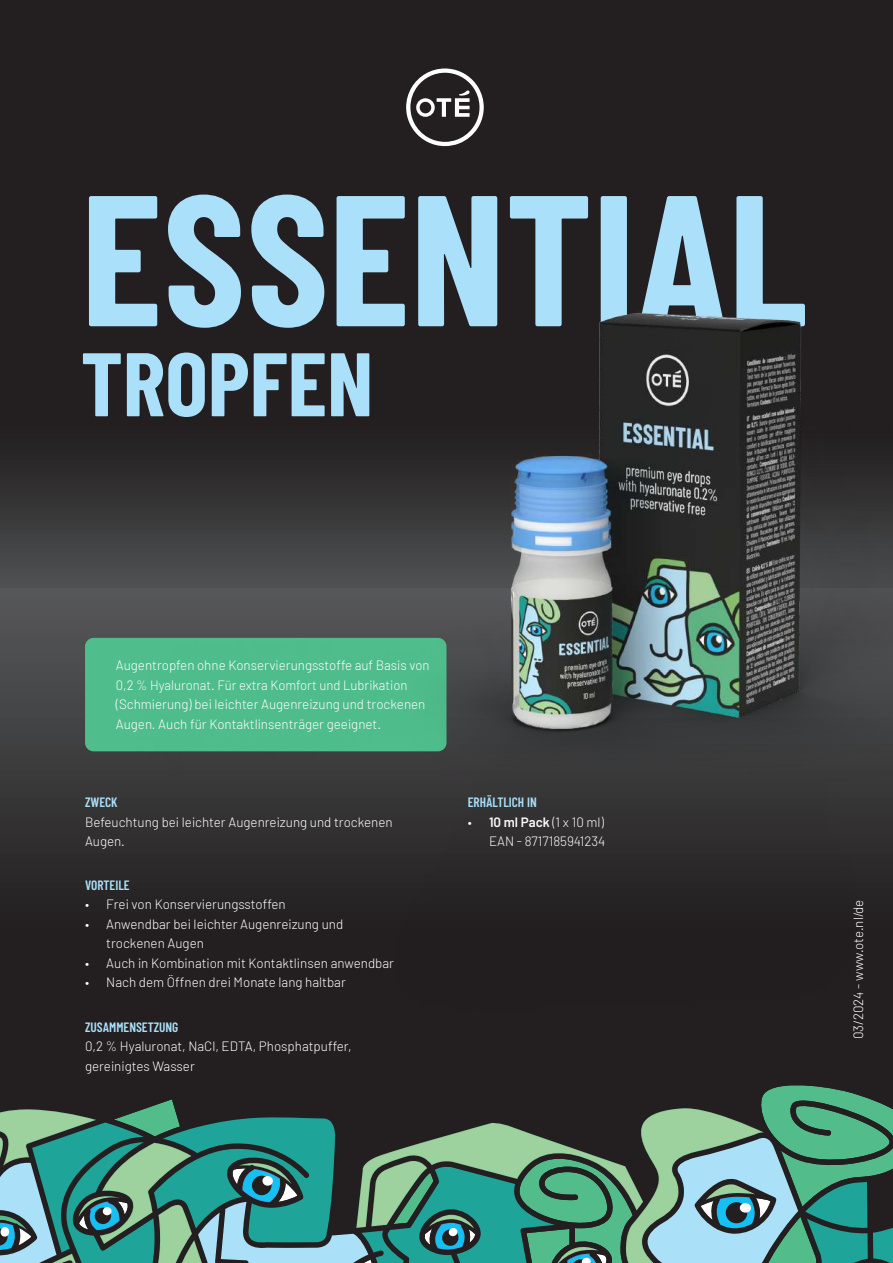
<style>
.page{position:relative;width:893px;height:1263px;background:#231f20}
.page>*{position:absolute;margin:0;border:0;box-sizing:border-box;transform-origin:0 0}
.t1{font:700 186px "Barlow Condensed";color:#aae0f9}
.t2{font:700 90px "Barlow Condensed";color:#aae0f9}
.t3{font:300 13.5px/19.5px "Barlow";color:#fff}
.t4{font:600 13.5px "Barlow Condensed";color:#aae0f9}
.s1{font-weight:600}
</style>
<div class="page">
<svg style="left:0;top:1085px;width:893px;height:178px"></svg>
<div style="left:1px;top:1227px;width:8px;height:10px;background:#fff;border-radius:50%"></div>
<img style="left:0;top:68px;width:893px;height:799px">
<h1 class="t1" style="left:81px;top:144px;width:728px">ESSENTIAL</h1>
<h2 class="t2" style="left:81px;top:328px;width:294px">TROPFEN</h2>
<p class="t3" style="left:116px;top:655px;width:315px">Augentropfen ohne Konservierungsstoffe auf Basis von 0,2 % Hyaluronat. Für extra Komfort und Lubrikation (Schmierung) bei leichter Augenreizung und trockenen Augen. Auch für Kontaktlinsenträger geeignet.</p>
<p class="t4" style="left:85px;top:794px;width:34px">ZWECK</p>
<p class="t3" style="left:85px;top:811px;width:309px">Befeuchtung bei leichter Augenreizung und trockenen<br>Augen.</p>
<p class="t4" style="left:85px;top:876px;width:46px">VORTEILE</p>
<p class="t3" style="left:85px;top:894px;width:202px">• Frei von Konservierungsstoffen</p>
<p class="t3" style="left:106px;top:914px;width:238px;text-indent:-21px">• Anwendbar bei leichter Augenreizung und trockenen Augen</p>
<p class="t3" style="left:85px;top:953px;width:310px">• Auch in Kombination mit Kontaktlinsen anwendbar</p>
<p class="t3" style="left:85px;top:972px;width:262px">• Nach dem Öffnen drei Monate lang haltbar</p>
<p class="t4" style="left:85px;top:1019px;width:95px">ZUSAMMENSETZUNG</p>
<p class="t3" style="left:85px;top:1036px;width:268px">0,2 % Hyaluronat, NaCl, EDTA, Phosphatpuffer, gereinigtes Wasser</p>
<p class="t4" style="left:468px;top:794px;width:71px">ERHÄLTLICH IN</p>
<p class="t3" style="left:468px;top:811px;width:139px;text-align:right">• <span class="s1">10 ml Pack</span> (1 x 10 ml)<br>EAN - 8717185941234</p>
<p class="t3" style="left:848px;top:1039px;width:141px;rotate:-90deg">03/2024 - www.ote.nl/de</p>
</div>
